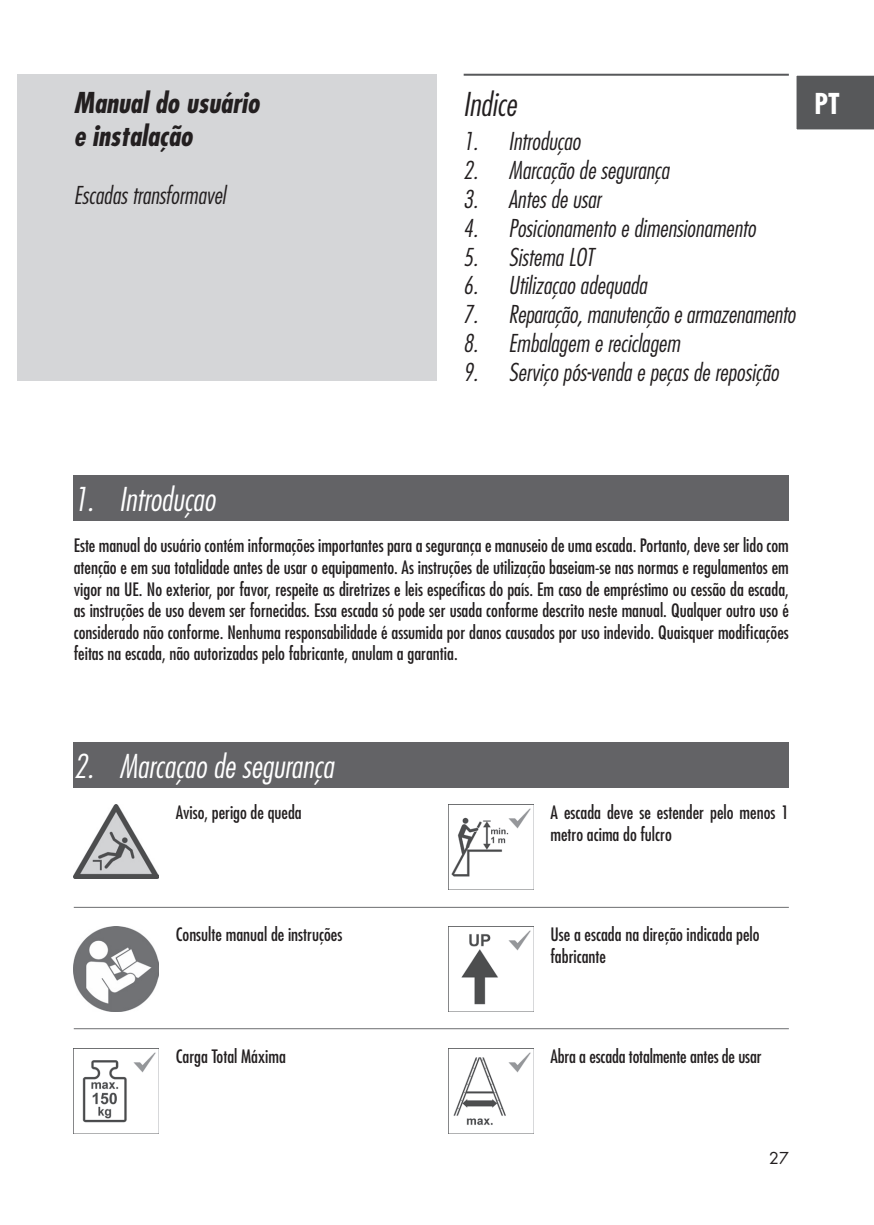
<style>
.page{position:relative;width:874px;height:1225px;background:#fff}
.page>*{position:absolute;margin:0;border:0;box-sizing:border-box;transform-origin:0 0}
.t1{font:italic 300 condensed 32px "Futura";color:#fff}
.t2{font:italic 300 condensed 32px "Futura";color:#231f20}
.t3{font:italic 700 condensed 28px "Futura";color:#231f20}
.t4{font:700 condensed 28px "Futura";color:#fff}
.t5{font:italic 300 condensed 24px "Futura";color:#231f20}
.t6{font:condensed 18px/21.6px "Futura";color:#231f20}
.t7{font:16px "Futura";color:#231f20}
</style>
<div class="page">
<div style="left:796px;top:75px;width:77px;height:55px;background:#57585a"></div>
<div style="left:17px;top:74px;width:420px;height:306px;background:#d5d6d8"></div>
<div style="left:74px;top:475px;width:714px;height:45px;background:#636366"></div>
<hr style="left:463px;top:74px;width:325px;height:2px;background:#57585a">
<div style="left:74px;top:742px;width:714px;height:45px;background:#636366"></div>
<hr style="left:74px;top:907px;width:714px;height:1px;background:#6c6d70">
<img style="left:74px;top:926px;width:85px;height:85px">
<img style="left:74px;top:1048px;width:85px;height:85px">
<img style="left:74px;top:804px;width:85px;height:74px">
<hr style="left:74px;top:1028px;width:714px;height:1px;background:#6c6d70">
<img style="left:448px;top:804px;width:85px;height:85px">
<img style="left:448px;top:926px;width:85px;height:85px">
<img style="left:448px;top:1048px;width:85px;height:85px">
<h2 class="t3" style="left:74px;top:84px;width:187px">Manual do usuário</h2>
<h2 class="t4" style="left:814px;top:86px;width:27px">PT</h2>
<h2 class="t3" style="left:74px;top:118px;width:120px">e instalação</h2>
<h3 class="t5" style="left:74px;top:180px;width:153px">Escadas transformavel</h3>
<h1 class="t2" style="left:463px;top:84px;width:55px">Indice</h1>
<h3 class="t5" style="left:463px;top:126px;width:119px">1. Introduçao</h3>
<h3 class="t5" style="left:463px;top:155px;width:208px">2. Marcação de segurança</h3>
<h3 class="t5" style="left:463px;top:184px;width:139px">3. Antes de usar</h3>
<h3 class="t5" style="left:463px;top:213px;width:294px">4. Posicionamento e dimensionamento</h3>
<h3 class="t5" style="left:463px;top:242px;width:132px">5. Sistema LOT</h3>
<h3 class="t5" style="left:463px;top:270px;width:185px">6. Utilizaçao adequada</h3>
<h3 class="t5" style="left:463px;top:299px;width:334px">7. Reparação, manutenção e armazenamento</h3>
<h3 class="t5" style="left:463px;top:328px;width:218px">8. Embalagem e reciclagem</h3>
<h3 class="t5" style="left:463px;top:357px;width:317px">9. Serviço pós-venda e peças de reposição</h3>
<h1 class="t1" style="left:74px;top:479px;width:143px">1. Introduçao</h1>
<p class="t6" style="left:74px;top:534px;width:716px;text-align:justify">Este manual do usuário contém informações importantes para a segurança e manuseio de uma escada. Portanto, deve ser lido com atenção e em sua totalidade antes de usar o equipamento. As instruções de utilização baseiam-se nas normas e regulamentos em vigor na UE. No exterior, por favor, respeite as diretrizes e leis específicas do país. Em caso de empréstimo ou cessão da escada, as instruções de uso devem ser fornecidas. Essa escada só pode ser usada conforme descrito neste manual. Qualquer outro uso é considerado não conforme. Nenhuma responsabilidade é assumida por danos causados por uso indevido. Quaisquer modificações feitas na escada, não autorizadas pelo fabricante, anulam a garantia.</p>
<h1 class="t1" style="left:74px;top:745px;width:261px">2. Marcaçao de segurança</h1>
<p class="t6" style="left:176px;top:801px;width:127px">Aviso, perigo de queda</p>
<p class="t6" style="left:550px;top:801px;width:240px">A escada deve se estender pelo menos 1 metro acima do fulcro</p>
<p class="t6" style="left:176px;top:923px;width:168px">Consulte manual de instruções</p>
<p class="t6" style="left:176px;top:1045px;width:111px">Carga Total Máxima</p>
<p class="t6" style="left:550px;top:923px;width:210px">Use a escada na direção indicada pelo fabricante</p>
<p class="t6" style="left:550px;top:1045px;width:212px">Abra a escada totalmente antes de usar</p>
<p class="t7" style="left:768px;top:1146px;width:21px">27</p>
</div>
